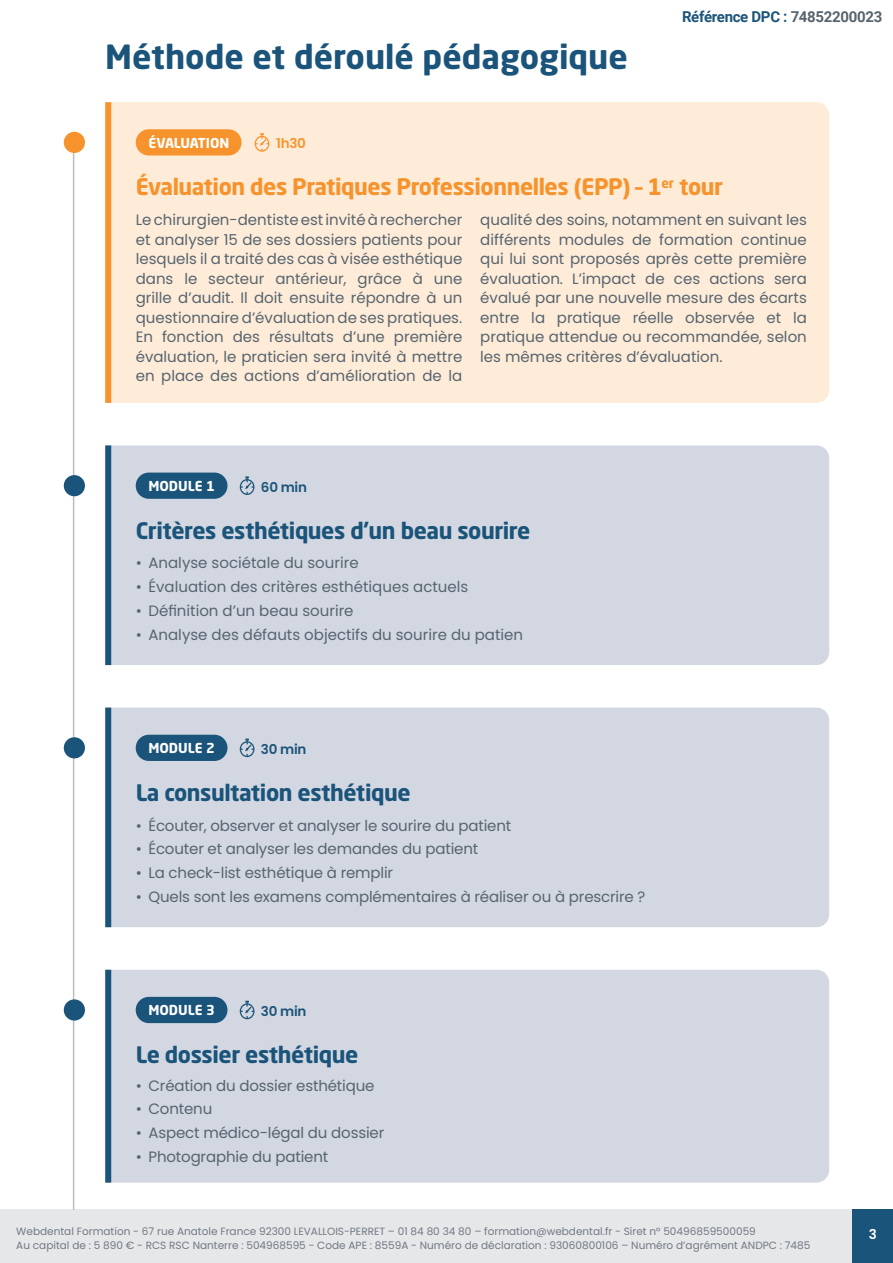
<style>
.page{position:relative;width:893px;height:1263px;background:#fff}
.page>*{position:absolute;margin:0;border:0;box-sizing:border-box;transform-origin:0 0}
.t1{font:700 33px "Neo Sans Std";color:#1b547a}
.t2{font:700 22.5px "Neo Sans Std";letter-spacing:-.02em;color:#1b547a}
.t3{font:700 22.5px "Neo Sans Std";letter-spacing:-.02em;color:#f7932c}
.t4{font:15px/19.5px "Poppins";letter-spacing:-.01em;color:#57646e;text-align:justify}
.t5{font:700 15px "Roboto";letter-spacing:-.02em;color:#1b547a}
.t6{font:700 13.5px "Neo Sans Std";color:#fff}
.t7{font:600 13.5px "Poppins";letter-spacing:-.02em;color:#1b547a}
.t8{font:700 13.5px "Neo Sans Std";letter-spacing:-.02em;color:#fff}
.t9{font:600 13.5px "Poppins";color:#f7932c}
.t10{font:600 13.5px "Poppins";color:#fff}
.t11{font:10.5px/13.5px "Poppins";color:#707982}
.s1{color:#57646e}
</style>
<div class="page">
<div style="left:0;top:1210px;width:893px;height:53px;background:#e6e7e9"></div>
<div style="left:853px;top:1210px;width:40px;height:53px;background:#1b547a"></div>
<hr style="left:73px;top:138px;width:1px;height:1072px;background:#bcbdc0">
<div style="left:64px;top:475px;width:21px;height:21px;background:#1b547a;border-radius:50%"></div>
<div style="left:111px;top:445px;width:718px;height:220px;background:#d3d7e1"></div>
<div style="left:105px;top:445px;width:6px;height:220px;background:#1b547a"></div>
<svg style="left:240px;top:476px;width:14px;height:19px"></svg>
<div style="left:136px;top:473px;width:91px;height:26px;background:#1b547a;border-radius:13px"></div>
<div style="left:64px;top:737px;width:21px;height:21px;background:#1b547a;border-radius:50%"></div>
<div style="left:111px;top:708px;width:718px;height:219px;background:#d3d7e1"></div>
<div style="left:105px;top:708px;width:6px;height:219px;background:#1b547a"></div>
<svg style="left:240px;top:738px;width:14px;height:19px"></svg>
<div style="left:136px;top:735px;width:91px;height:26px;background:#1b547a;border-radius:13px"></div>
<div style="left:64px;top:999px;width:21px;height:21px;background:#1b547a;border-radius:50%"></div>
<div style="left:111px;top:970px;width:718px;height:212px;background:#d3d7e1"></div>
<div style="left:105px;top:970px;width:6px;height:212px;background:#1b547a"></div>
<svg style="left:240px;top:1001px;width:14px;height:18px"></svg>
<div style="left:136px;top:997px;width:91px;height:26px;background:#1b547a;border-radius:13px"></div>
<div style="left:64px;top:132px;width:21px;height:21px;background:#f7932c;border-radius:50%"></div>
<div style="left:111px;top:102px;width:718px;height:301px;background:#feecd9"></div>
<div style="left:105px;top:102px;width:6px;height:301px;background:#f7932c"></div>
<svg style="left:255px;top:133px;width:14px;height:19px"></svg>
<div style="left:136px;top:129px;width:106px;height:27px;background:#f7932c;border-radius:13px"></div>
<h1 class="t1" style="left:105px;top:35px;width:524px">Méthode et déroulé pédagogique</h1>
<p class="t8" style="left:149px;top:134px;width:82px">ÉVALUATION</p>
<p class="t9" style="left:276px;top:136px;width:31px">1h30</p>
<p class="t5" style="left:682px;top:6px;width:202px">Référence DPC : <span class="s1">74852200023</span></p>
<h2 class="t3" style="left:136px;top:173px;width:589px">Évaluation des Pratiques Professionnelles (EPP) – 1<sup>er</sup> tour</h2>
<p class="t4" style="left:136px;top:210px;width:328px">Le chirurgien-dentiste est invité à rechercher et analyser 15 de ses dossiers patients pour lesquels il a traité des cas à visée esthétique dans le secteur antérieur, grâce à une grille d’audit. Il doit ensuite répondre à un questionnaire d’évaluation de ses pratiques.<br>En fonction des résultats d’une première évaluation, le praticien sera invité à mettre en place des actions d’amélioration de la</p>
<p class="t4" style="left:480px;top:210px;width:328px">qualité des soins, notamment en suivant les différents modules de formation continue qui lui sont proposés après cette première évaluation. L’impact de ces actions sera évalué par une nouvelle mesure des écarts entre la pratique réelle observée et la pratique attendue ou recommandée, selon les mêmes critères d’évaluation.</p>
<p class="t6" style="left:148px;top:477px;width:68px">MODULE 1</p>
<p class="t7" style="left:261px;top:479px;width:48px">60 min</p>
<h2 class="t2" style="left:136px;top:516px;width:396px">Critères esthétiques d’un beau sourire</h2>
<p class="t4" style="left:136px;top:553px;width:224px">• Analyse sociétale du sourire</p>
<p class="t4" style="left:136px;top:577px;width:334px">• Évaluation des critères esthétiques actuels</p>
<p class="t4" style="left:136px;top:601px;width:219px">• Définition d’un beau sourire</p>
<p class="t4" style="left:136px;top:625px;width:389px">• Analyse des défauts objectifs du sourire du patien</p>
<p class="t6" style="left:148px;top:739px;width:68px">MODULE 2</p>
<p class="t7" style="left:261px;top:741px;width:47px">30 min</p>
<h2 class="t2" style="left:136px;top:778px;width:276px">La consultation esthétique</h2>
<p class="t4" style="left:136px;top:816px;width:377px">• Écouter, observer et analyser le sourire du patient</p>
<p class="t4" style="left:136px;top:839px;width:344px">• Écouter et analyser les demandes du patient</p>
<p class="t4" style="left:136px;top:863px;width:259px">• La check-list esthétique à remplir</p>
<p class="t4" style="left:136px;top:887px;width:511px">• Quels sont les examens complémentaires à réaliser ou à prescrire ?</p>
<p class="t6" style="left:148px;top:1001px;width:68px">MODULE 3</p>
<p class="t7" style="left:261px;top:1003px;width:47px">30 min</p>
<h2 class="t2" style="left:136px;top:1040px;width:224px">Le dossier esthétique</h2>
<p class="t4" style="left:136px;top:1076px;width:240px">• Création du dossier esthétique</p>
<p class="t4" style="left:136px;top:1099px;width:78px">• Contenu</p>
<p class="t4" style="left:136px;top:1123px;width:250px">• Aspect médico-légal du dossier</p>
<p class="t4" style="left:136px;top:1147px;width:194px">• Photographie du patient</p>
<p class="t11" style="left:16px;top:1225px;width:795px">Webdental Formation - 67 rue Anatole France 92300 LEVALLOIS-PERRET – 01 84 80 34 80 – formation@webdental.fr - Siret n° 50496859500059<br>Au capital de : 5 890 € - RCS RSC Nanterre : 504968595 - Code APE : 8559A - Numéro de déclaration : 93060800106 – Numéro d’agrément ANDPC : 7485</p>
<p class="t10" style="left:869px;top:1227px;width:10px">3</p>
</div>
